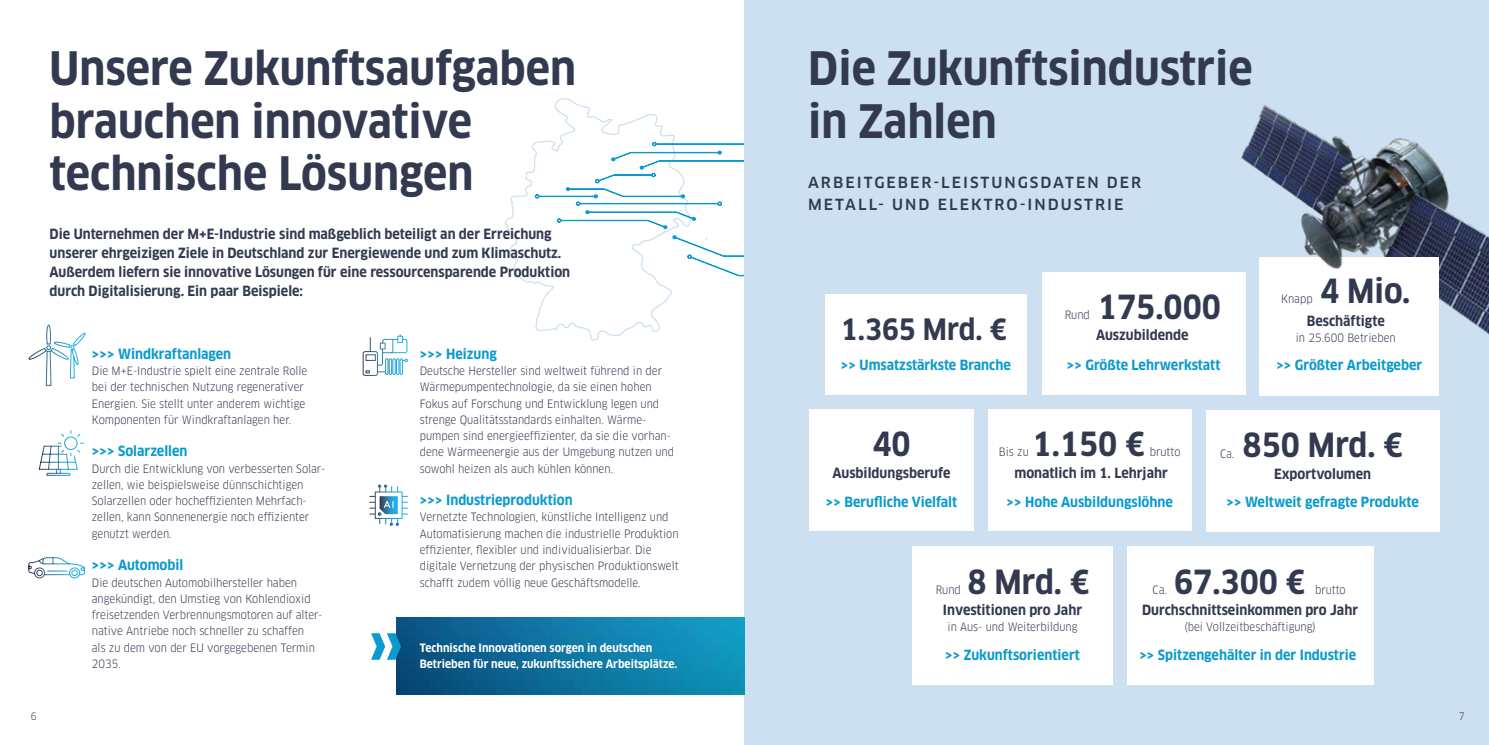
<style>
.page{position:relative;width:1489px;height:745px;background:#fff}
.page>*{position:absolute;margin:0;border:0;box-sizing:border-box;transform-origin:0 0}
.t1{font:700 45px/52.5px "Clan OT Narr";color:#333a50}
.t2{font:700 32.5px "Clan OT Narr";color:#333a50}
.t3{font:700 28.75px "Clan OT Narr";color:#333a50}
.t4{font:500 15px/22.5px "Clan OT";letter-spacing:.135em;color:#333a50}
.t5{font:700 13.75px/18.8px "Clan OT Narr";color:#333a50}
.t6{font:700 13.75px "Clan OT Narr";color:#0a9acd}
.t7{font:11.25px/16.2px "Clan OT Narr";color:#333a50}
.t8{font:700 11.25px/16.2px "Clan OT Narr";color:#fff}
.t9{font:10px "Clan OT Narr";color:#333a50}
</style>
<div class="page">
<svg style="left:504px;top:98px;width:171px;height:243px"></svg>
<svg style="left:672px;top:235px;width:72px;height:42px"></svg>
<svg style="left:535px;top:142px;width:209px;height:87px"></svg>
<div style="left:744px;top:0;width:744px;height:744px;background:#cde0f1"></div>
<img style="left:396px;top:617px;width:348px;height:77px">
<img style="left:1219px;top:138px;width:269px;height:288px">
<div style="left:1126px;top:545px;width:247px;height:139px;background:#fff"></div>
<div style="left:1041px;top:272px;width:204px;height:122px;background:#fff"></div>
<div style="left:809px;top:409px;width:164px;height:122px;background:#fff"></div>
<div style="left:1205px;top:410px;width:234px;height:121px;background:#fff"></div>
<div style="left:825px;top:294px;width:201px;height:100px;background:#fff"></div>
<div style="left:1259px;top:257px;width:179px;height:139px;background:#fff"></div>
<div style="left:987px;top:409px;width:204px;height:122px;background:#fff"></div>
<div style="left:912px;top:545px;width:200px;height:139px;background:#fff"></div>
<svg style="left:362px;top:334px;width:46px;height:42px"></svg>
<svg style="left:28px;top:324px;width:58px;height:62px"></svg>
<svg style="left:38px;top:430px;width:46px;height:46px"></svg>
<svg style="left:28px;top:557px;width:57px;height:21px"></svg>
<svg style="left:369px;top:484px;width:39px;height:41px"></svg>
<svg style="left:371px;top:632px;width:30px;height:27px"></svg>
<img style="left:1219px;top:105px;width:150px;height:183px">
<h1 class="t1" style="left:50px;top:43px;width:528px">Unsere Zukunftsaufgaben brauchen innovative technische Lösungen</h1>
<p class="t5" style="left:50px;top:225px;width:522px">Die Unternehmen der M+E-Industrie sind maßgeblich beteiligt an der Erreichung unserer ehrgeizigen Ziele in Deutschland zur Energiewende und zum Klimaschutz.<br>Außerdem liefern sie innovative Lösungen für eine ressourcensparende Produktion durch Digitalisierung. Ein paar Beispiele:</p>
<p class="t6" style="left:92px;top:345px;width:141px">&gt;&gt;&gt; Windkraftanlagen</p>
<p class="t7" style="left:92px;top:362px;width:217px">Die M+E-Industrie spielt eine zentrale Rolle bei der technischen Nutzung regenerativer Energien. Sie stellt unter anderem wichtige Komponenten für Windkraftanlagen her.</p>
<p class="t6" style="left:92px;top:443px;width:97px">&gt;&gt;&gt; Solarzellen</p>
<p class="t7" style="left:92px;top:460px;width:235px">Durch die Entwicklung von verbesserten Solar&shy;zellen, wie beispielsweise dünnschichtigen Solarzellen oder hocheffizienten Mehrfach&shy;zellen, kann Sonnenenergie noch effizienter genutzt werden.</p>
<p class="t6" style="left:92px;top:557px;width:93px">&gt;&gt;&gt; Automobil</p>
<p class="t7" style="left:92px;top:574px;width:232px">Die deutschen Automobilhersteller haben angekündigt, den Umstieg von Kohlendioxid freisetzenden Verbrennungsmotoren auf alter&shy;native Antriebe noch schneller zu schaffen<br>als zu dem von der EU vorgegebenen Termin 2035.</p>
<p class="t6" style="left:420px;top:345px;width:78px">&gt;&gt;&gt; Heizung</p>
<p class="t7" style="left:420px;top:362px;width:256px">Deutsche Hersteller sind weltweit führend in der Wärmepumpentechnologie, da sie einen hohen Fokus auf Forschung und Entwicklung legen und strenge Qualitätsstandards einhalten. Wärme&shy;pumpen sind energieeffizienter, da sie die vorhan&shy;dene Wärmeenergie aus der Umgebung nutzen und sowohl heizen als auch kühlen können.</p>
<p class="t6" style="left:420px;top:492px;width:154px">&gt;&gt;&gt; Industrieproduktion</p>
<p class="t7" style="left:420px;top:509px;width:260px">Vernetzte Technologien, künstliche Intelligenz und Automatisierung machen die industrielle Produktion effizienter, flexibler und individualisierbar. Die digitale Vernetzung der physischen Produktionswelt schafft zudem völlig neue Geschäftsmodelle.</p>
<p class="t8" style="left:420px;top:639px;width:259px">Technische Innovationen sorgen in deutschen<br>Betrieben für neue, zukunftssichere Arbeitsplätze.</p>
<h1 class="t1" style="left:808px;top:43px;width:446px">Die Zukunftsindustrie in Zahlen</h1>
<h3 class="t4" style="left:808px;top:171px;width:335px">ARBEITGEBER-LEISTUNGSDATEN DER<br>METALL- UND ELEKTRO-INDUSTRIE</h3>
<h3 class="t3" style="left:840px;top:313px;width:167px">1.365 Mrd. €</h3>
<p class="t7" style="left:1064px;top:306px;width:27px">Rund</p>
<h2 class="t2" style="left:1097px;top:288px;width:125px">175.000</h2>
<p class="t5" style="left:1096px;top:326px;width:94px">Auszubildende</p>
<h2 class="t2" style="left:1319px;top:272px;width:92px">4 Mio.</h2>
<p class="t5" style="left:1306px;top:311px;width:80px">Beschäftigte</p>
<p class="t7" style="left:1280px;top:291px;width:33px">Knapp</p>
<p class="t7" style="left:1295px;top:329px;width:101px">in 25.600 Betrieben</p>
<p class="t6" style="left:1066px;top:356px;width:155px">&gt;&gt; Größte Lehrwerkstatt</p>
<p class="t6" style="left:840px;top:356px;width:171px">&gt;&gt; Umsatzstärkste Branche</p>
<p class="t6" style="left:1276px;top:357px;width:147px">&gt;&gt; Größter Arbeitgeber</p>
<h2 class="t2" style="left:872px;top:425px;width:40px">40</h2>
<p class="t6" style="left:825px;top:493px;width:133px">&gt;&gt; Berufliche Vielfalt</p>
<p class="t5" style="left:832px;top:463px;width:119px">Ausbildungsberufe</p>
<h2 class="t2" style="left:1032px;top:425px;width:113px">1.150 €</h2>
<p class="t5" style="left:1014px;top:463px;width:155px">monatlich im 1. Lehrjahr</p>
<p class="t6" style="left:1006px;top:493px;width:168px">&gt;&gt; Hohe Ausbildungslöhne</p>
<p class="t7" style="left:998px;top:443px;width:31px">Bis zu</p>
<p class="t7" style="left:1149px;top:443px;width:32px">brutto</p>
<h2 class="t2" style="left:1242px;top:426px;width:162px">850 Mrd. €</h2>
<p class="t5" style="left:1273px;top:464px;width:99px">Exportvolumen</p>
<p class="t6" style="left:1226px;top:494px;width:194px">&gt;&gt; Weltweit gefragte Produkte</p>
<p class="t7" style="left:1219px;top:445px;width:16px">Ca.</p>
<h2 class="t2" style="left:967px;top:562px;width:123px">8 Mrd. €</h2>
<p class="t5" style="left:942px;top:600px;width:141px">Investitionen pro Jahr</p>
<p class="t6" style="left:945px;top:646px;width:136px">&gt;&gt; Zukunftsorientiert</p>
<p class="t7" style="left:935px;top:581px;width:27px">Rund</p>
<p class="t7" style="left:947px;top:618px;width:131px">in Aus- und Weiterbildung</p>
<h2 class="t2" style="left:1173px;top:562px;width:132px">67.300 €</h2>
<p class="t5" style="left:1141px;top:600px;width:217px">Durchschnittseinkommen pro Jahr</p>
<p class="t7" style="left:1314px;top:581px;width:32px">brutto</p>
<p class="t7" style="left:1152px;top:581px;width:16px">Ca.</p>
<p class="t7" style="left:1184px;top:618px;width:133px">(bei Vollzeitbeschäftigung)</p>
<p class="t6" style="left:1139px;top:646px;width:218px">&gt;&gt; Spitzengehälter in der Industrie</p>
<p class="t9" style="left:31px;top:710px;width:7px">6</p>
<p class="t9" style="left:1458px;top:710px;width:7px">7</p>
</div>
